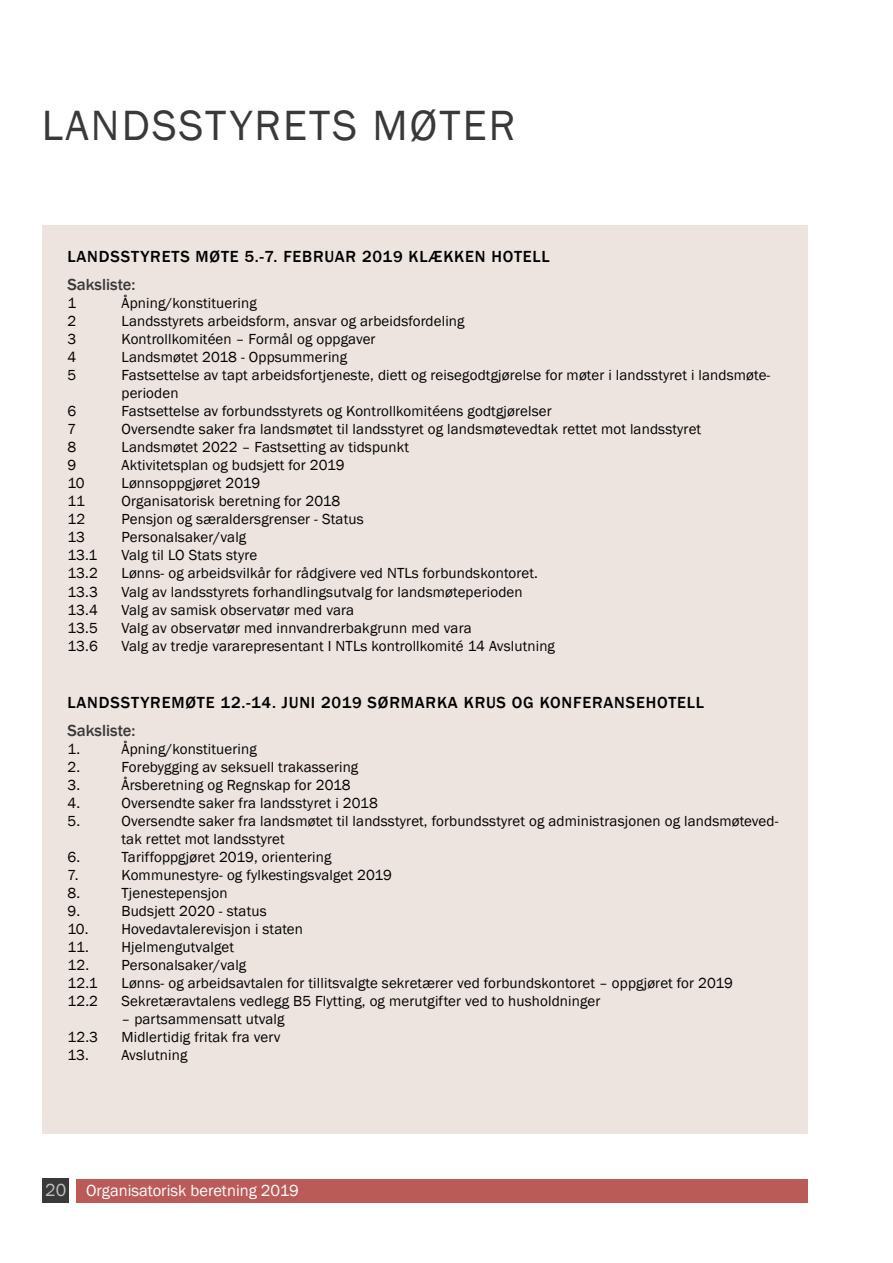
<style>
.page{position:relative;width:893px;height:1263px;background:#fff}
.page>*{position:absolute;margin:0;border:0;box-sizing:border-box;transform-origin:0 0}
.t1{font:43.5px "Franklin Gothic";letter-spacing:.05em;color:#393939}
.t2{font:500 16.5px "Franklin Gothic";letter-spacing:.05em;color:#000}
.t3{font:16.5px "Franklin Gothic";color:#fff}
.t4{font:500 16.5px "Franklin Gothic";color:#393939}
.t5{font:15px/18px "Franklin Gothic";letter-spacing:.01em;color:#000}
.s1{font-size:18px;color:#c0c0c0}
</style>
<div class="page">
<div style="left:43px;top:1178px;width:26px;height:24px;background:#393939"></div>
<div style="left:77px;top:1179px;width:731px;height:23px;background:#bb5b58"></div>
<div style="left:42px;top:225px;width:765px;height:909px;background:#ede3df"></div>
<h1 class="t1" style="left:42px;top:98px;width:475px">LANDSSTYRETS MØTER</h1>
<p class="t2" style="left:68px;top:247px;width:484px">LANDSSTYRETS MØTE 5.-7. FEBRUAR 2019 KLÆKKEN HOTELL</p>
<p class="t4" style="left:68px;top:275px;width:69px">Saksliste:</p>
<p class="t5" style="left:68px;top:295px;width:10px">1</p>
<p class="t5" style="left:122px;top:295px;width:137px">Åpning/konstituering</p>
<p class="t5" style="left:68px;top:313px;width:10px">2</p>
<p class="t5" style="left:122px;top:313px;width:345px">Landsstyrets arbeidsform, ansvar og arbeidsfordeling</p>
<p class="t5" style="left:68px;top:331px;width:10px">3</p>
<p class="t5" style="left:122px;top:331px;width:256px">Kontrollkomitéen – Formål og oppgaver</p>
<p class="t5" style="left:68px;top:349px;width:10px">4</p>
<p class="t5" style="left:122px;top:349px;width:227px">Landsmøtet 2018 - Oppsummering</p>
<p class="t5" style="left:68px;top:367px;width:10px">5</p>
<p class="t5" style="left:121px;top:367px;width:650px">Fastsettelse av tapt arbeidsfortjeneste, diett og reisegodtgjørelse for møter i landsstyret i landsmøte&shy;perioden</p>
<p class="t5" style="left:67px;top:403px;width:10px">6</p>
<p class="t5" style="left:121px;top:403px;width:432px">Fastsettelse av forbundsstyrets og Kontrollkomitéens godtgjørelser</p>
<p class="t5" style="left:67px;top:421px;width:10px">7</p>
<p class="t5" style="left:121px;top:421px;width:581px">Oversendte saker fra landsmøtet til landsstyret og landsmøtevedtak rettet mot landsstyret</p>
<p class="t5" style="left:67px;top:439px;width:10px">8</p>
<p class="t5" style="left:121px;top:439px;width:289px">Landsmøtet 2022 – Fastsetting av tidspunkt</p>
<p class="t5" style="left:67px;top:457px;width:10px">9</p>
<p class="t5" style="left:121px;top:457px;width:225px">Aktivitetsplan og budsjett for 2019</p>
<p class="t5" style="left:67px;top:475px;width:19px">10</p>
<p class="t5" style="left:121px;top:475px;width:140px">Lønnsoppgjøret 2019</p>
<p class="t5" style="left:67px;top:493px;width:19px">11</p>
<p class="t5" style="left:121px;top:493px;width:220px">Organisatorisk beretning for 2018</p>
<p class="t5" style="left:67px;top:511px;width:19px">12</p>
<p class="t5" style="left:121px;top:511px;width:244px">Pensjon og særaldersgrenser - Status</p>
<p class="t5" style="left:67px;top:529px;width:19px">13</p>
<p class="t5" style="left:121px;top:529px;width:126px">Personalsaker/valg</p>
<p class="t5" style="left:67px;top:547px;width:31px">13.1</p>
<p class="t5" style="left:121px;top:547px;width:137px">Valg til LO Stats styre</p>
<p class="t5" style="left:67px;top:565px;width:32px">13.2</p>
<p class="t5" style="left:121px;top:565px;width:418px">Lønns- og arbeidsvilkår for rådgivere ved NTLs forbundskontoret.</p>
<p class="t5" style="left:67px;top:583px;width:32px">13.3</p>
<p class="t5" style="left:121px;top:583px;width:403px">Valg av landsstyrets forhandlingsutvalg for landsmøteperioden</p>
<p class="t5" style="left:67px;top:601px;width:32px">13.4</p>
<p class="t5" style="left:121px;top:601px;width:234px">Valg av samisk observatør med vara</p>
<p class="t5" style="left:67px;top:619px;width:32px">13.5</p>
<p class="t5" style="left:121px;top:619px;width:352px">Valg av observatør med innvandrerbakgrunn med vara</p>
<p class="t5" style="left:67px;top:637px;width:32px">13.6</p>
<p class="t5" style="left:121px;top:637px;width:435px">Valg av tredje vararepresentant I NTLs kontrollkomité 14 Avslutning</p>
<p class="t2" style="left:68px;top:692px;width:638px">LANDSSTYREMØTE 12.-14. JUNI 2019 SØRMARKA KRUS OG KONFERANSEHOTELL</p>
<p class="t4" style="left:68px;top:720px;width:69px">Saksliste:</p>
<p class="t5" style="left:68px;top:740px;width:14px">1.</p>
<p class="t5" style="left:122px;top:740px;width:137px">Åpning/konstituering</p>
<p class="t5" style="left:68px;top:758px;width:14px">2.</p>
<p class="t5" style="left:122px;top:758px;width:238px">Forebygging av seksuell trakassering</p>
<p class="t5" style="left:68px;top:776px;width:14px">3.</p>
<p class="t5" style="left:122px;top:776px;width:231px">Årsberetning og Regnskap for 2018</p>
<p class="t5" style="left:68px;top:794px;width:14px">4.</p>
<p class="t5" style="left:122px;top:794px;width:258px">Oversendte saker fra landsstyret i 2018</p>
<p class="t5" style="left:68px;top:812px;width:14px">5.</p>
<p class="t5" style="left:122px;top:812px;width:659px">Oversendte saker fra landsmøtet til landsstyret, forbundsstyret og administrasjonen og landsmøteved&shy;tak rettet mot landsstyret</p>
<p class="t5" style="left:68px;top:848px;width:14px">6.</p>
<p class="t5" style="left:122px;top:848px;width:211px">Tariffoppgjøret 2019, orientering</p>
<p class="t5" style="left:68px;top:866px;width:13px">7.</p>
<p class="t5" style="left:122px;top:866px;width:272px">Kommunestyre- og fylkestingsvalget 2019</p>
<p class="t5" style="left:68px;top:884px;width:14px">8.</p>
<p class="t5" style="left:122px;top:884px;width:107px">Tjenestepensjon</p>
<p class="t5" style="left:68px;top:902px;width:14px">9.</p>
<p class="t5" style="left:122px;top:902px;width:147px">Budsjett 2020 - status</p>
<p class="t5" style="left:68px;top:920px;width:237px">10. Hovedavtalerevisjon i staten</p>
<p class="t5" style="left:68px;top:938px;width:168px">11. Hjelmengutvalget</p>
<p class="t5" style="left:68px;top:956px;width:180px">12. Personalsaker/valg<br>12.1</p>
<p class="t5" style="left:122px;top:974px;width:613px">Lønns- og arbeidsavtalen for tillitsvalgte sekretærer ved forbundskontoret – oppgjøret for 2019</p>
<p class="t5" style="left:68px;top:992px;width:32px">12.2</p>
<p class="t5" style="left:122px;top:992px;width:480px">Sekretæravtalens vedlegg B5 Flytting, og merutgifter ved to husholdninger</p>
<p class="t5" style="left:121px;top:1010px;width:165px">– partsammensatt utvalg</p>
<p class="t5" style="left:67px;top:1028px;width:32px">12.3</p>
<p class="t5" style="left:121px;top:1028px;width:161px">Midlertidig fritak fra verv</p>
<p class="t5" style="left:67px;top:1046px;width:121px">13. Avslutning</p>
<p class="t3" style="left:45px;top:1180px;width:255px"><span class="s1">20</span> Organisatorisk beretning 2019</p>
</div>
